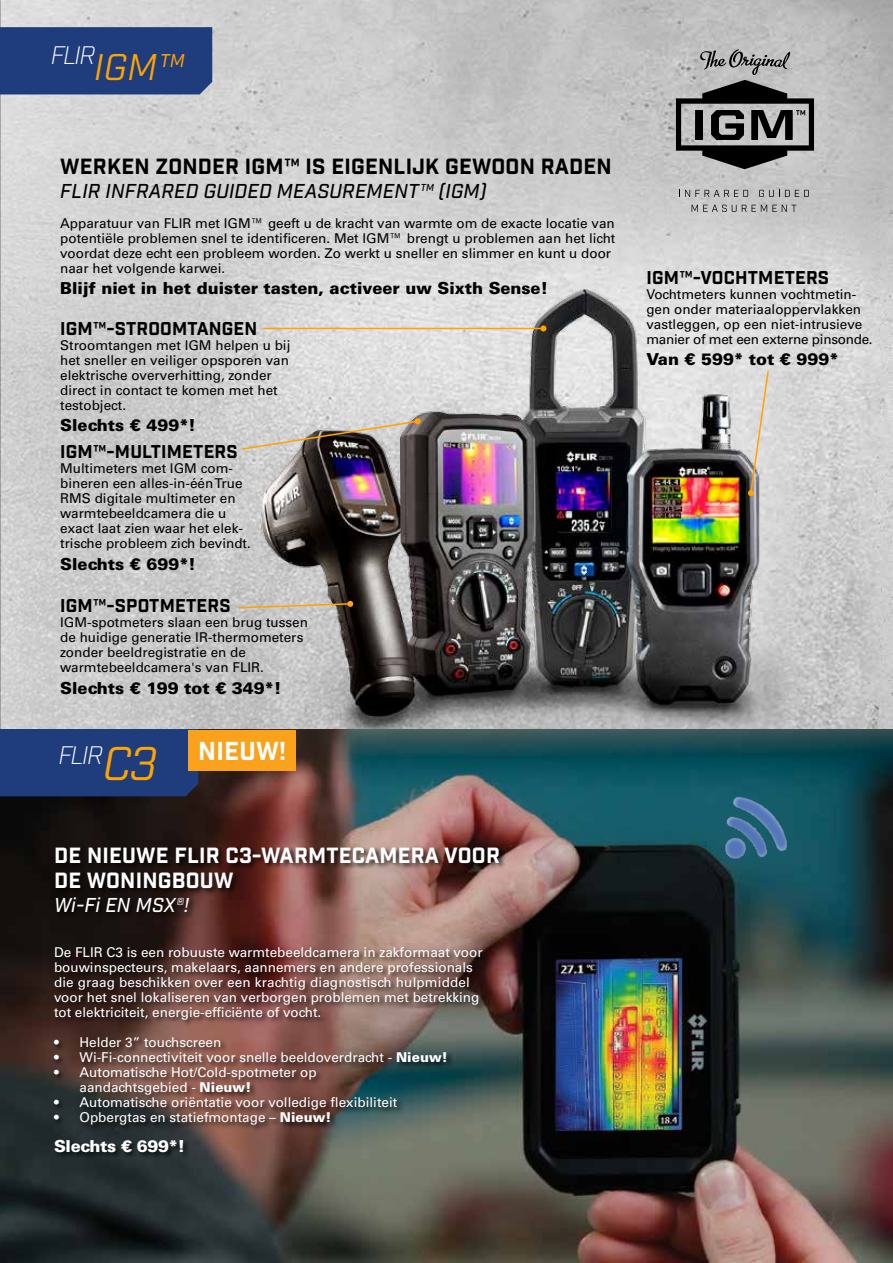
<style>
.page{position:relative;width:893px;height:1263px;background:#fff}
.page>*{position:absolute;margin:0;border:0;box-sizing:border-box;transform-origin:0 0}
.t1{font:italic 36px "Industry";color:#ffa400}
.t2{font:700 25.2px "Industry";letter-spacing:.01em;color:#fff}
.t3{font:italic 300 24.6px "Industry";letter-spacing:-.07em;color:#fff}
.t4{font:700 21.45px/25.7px "Industry";letter-spacing:.01em;color:#fff}
.t5{font:700 21.45px "Industry";letter-spacing:.01em;color:#000}
.t6{font:italic 500 19.5px "Industry";letter-spacing:.01em;color:#000}
.t7{font:italic 500 19.5px "Industry";color:#fff}
.t8{font:700 18px "Industry";letter-spacing:.01em;color:#000}
.t9{font:900 16.5px "Univers LT Std";color:#000}
.t10{font:900 16.5px "Univers LT Std";letter-spacing:-.02em;color:#fff}
.t11{font:13.5px/15px "Univers LT Std";color:#000}
.t12{font:13.5px/15px "Univers LT Std";color:#fff}
.s1{font-weight:400;font-size:45.75px;color:#ffa400}
.s2{font-weight:900}
</style>
<div class="page">
<img style="left:1px;top:0;width:892px;height:729px">
<img style="left:230px;top:279px;width:569px;height:450px">
<img style="left:0;top:0;width:1px;height:730px">
<div style="left:0;top:27px;width:212px;height:67px;background:#1f3d7c"></div>
<img style="left:0;top:729px;width:893px;height:534px">
<div style="left:52px;top:846px;width:454px;height:313px;background:#000;opacity:.75"></div>
<div style="left:0;top:729px;width:198px;height:67px;background:#1f3d7c"></div>
<svg style="left:237px;top:601px;width:116px;height:8px"></svg>
<svg style="left:241px;top:419px;width:178px;height:32px;background:#a7a098"></svg>
<div style="left:414px;top:418px;width:7px;height:6px;background:#ffa400;border-radius:50%"></div>
<hr style="left:263px;top:328px;width:280px;height:1px;background:#ffa400">
<svg style="left:540px;top:325px;width:6px;height:6px"></svg>
<svg style="left:748px;top:369px;width:22px;height:127px;background:#d6cfc3"></svg>
<svg style="left:679px;top:190px;width:69px;height:7px"></svg>
<svg style="left:759px;top:190px;width:50px;height:7px"></svg>
<svg style="left:692px;top:205px;width:44px;height:7px"></svg>
<svg style="left:742px;top:205px;width:54px;height:7px"></svg>
<svg style="left:676px;top:49px;width:138px;height:120px;background:#7c7c7c"></svg>
<div style="left:188px;top:730px;width:108px;height:40px;background:#faa21b"></div>
<img style="left:591px;top:659px;width:302px;height:353px">
<h3 class="t3" style="left:51px;top:40px;width:46px">FLIR</h3>
<h1 class="t1" style="left:94px;top:46px;width:91px">IGM™</h1>
<h3 class="t5" style="left:60px;top:154px;width:553px">WERKEN ZONDER IGM™ IS EIGENLIJK GEWOON RADEN</h3>
<h3 class="t6" style="left:60px;top:179px;width:428px">FLIR INFRARED GUIDED MEASUREMENT™ (IGM)</h3>
<p class="t11" style="left:60px;top:215px;width:557px">Apparatuur van FLIR met IGM™ geeft u de kracht van warmte om de exacte locatie van potentiële problemen snel te identificeren. Met IGM™ brengt u problemen aan het licht voordat deze echt een probleem worden. Zo werkt u sneller en slimmer en kunt u door naar het volgende karwei.</p>
<p class="t9" style="left:60px;top:278px;width:489px">Blijf niet in het duister tasten, activeer uw Sixth Sense!</p>
<h3 class="t8" style="left:60px;top:317px;width:199px">IGM™-STROOMTANGEN</h3>
<p class="t11" style="left:60px;top:338px;width:232px">Stroomtangen met IGM helpen u bij het sneller en veiliger opsporen van elektrische oververhitting, zonder direct in contact te komen met het testobject.</p>
<p class="t9" style="left:60px;top:414px;width:137px">Slechts € 499*!</p>
<h3 class="t8" style="left:60px;top:441px;width:179px">IGM™-MULTIMETERS</h3>
<p class="t11" style="left:60px;top:461px;width:192px">Multimeters met IGM com&shy;bineren een alles-in-één True<br>RMS digitale multimeter en warmtebeeldcamera die u exact laat zien waar het elek&shy;trische probleem zich bevindt.</p>
<p class="t9" style="left:60px;top:553px;width:137px">Slechts € 699*!</p>
<h3 class="t8" style="left:60px;top:595px;width:172px">IGM™-SPOTMETERS</h3>
<p class="t11" style="left:60px;top:615px;width:249px">IGM-spotmeters slaan een brug tussen de huidige generatie IR-thermometers zonder beeldregistratie en de warmtebeeldcamera's van FLIR.</p>
<p class="t9" style="left:60px;top:678px;width:223px">Slechts € 199 tot € 349*!</p>
<h3 class="t3" style="left:58px;top:740px;width:100px">FLIR<span class="s1">C3</span></h3>
<h2 class="t2" style="left:198px;top:736px;width:89px">NIEUW!</h2>
<h3 class="t4" style="left:54px;top:843px;width:447px">DE NIEUWE FLIR C3-WARMTECAMERA VOOR<br>DE WONINGBOUW</h3>
<h3 class="t7" style="left:54px;top:893px;width:137px">Wi-Fi EN MSX®!</h3>
<p class="t12" style="left:54px;top:944px;width:430px">De FLIR C3 is een robuuste warmtebeeldcamera in zakformaat voor bouwinspecteurs, makelaars, aannemers en andere professionals die graag beschikken over een krachtig diagnostisch hulpmiddel voor het snel lokaliseren van verborgen problemen met betrekking tot elektriciteit, energie-efficiënte of vocht.</p>
<p class="t12" style="left:54px;top:1034px;width:169px">• Helder 3” touchscreen</p>
<p class="t12" style="left:54px;top:1049px;width:395px">• Wi-Fi-connectiviteit voor snelle beeldoverdracht - <span class="s2">Nieuw!</span></p>
<p class="t12" style="left:80px;top:1064px;width:239px;text-indent:-26px">• Automatische Hot/Cold-spotmeter op aandachtsgebied - <span class="s2">Nieuw!</span></p>
<p class="t12" style="left:54px;top:1094px;width:345px">• Automatische oriëntatie voor volledige flexibiliteit</p>
<p class="t12" style="left:54px;top:1109px;width:279px">• Opbergtas en statiefmontage – <span class="s2">Nieuw!</span></p>
<p class="t10" style="left:54px;top:1135px;width:133px">Slechts € 699*!</p>
<h3 class="t8" style="left:646px;top:266px;width:184px">IGM™-VOCHTMETERS</h3>
<p class="t11" style="left:646px;top:286px;width:228px">Vochtmeters kunnen vochtmetin&shy;gen onder materiaaloppervlakken vastleggen, op een niet-intrusieve manier of met een externe pinsonde.</p>
<p class="t9" style="left:646px;top:348px;width:194px">Van € 599* tot € 999*</p>
</div>
